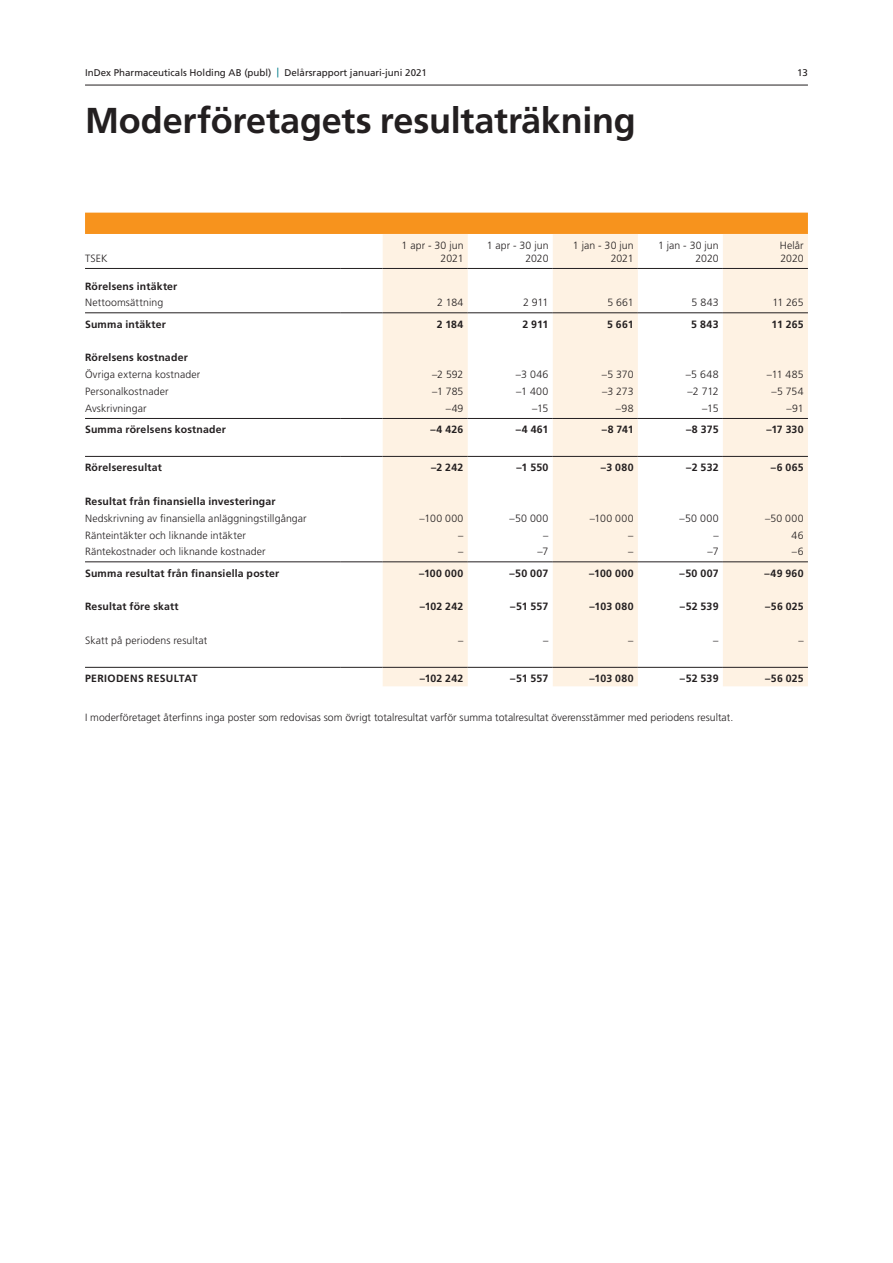
<style>
.page{position:relative;width:893px;height:1263px;background:#fff}
.page>*{position:absolute;margin:0;border:0;box-sizing:border-box;transform-origin:0 0}
.t1{font:700 36px "Frutiger";letter-spacing:-.005em;color:#231f20}
.t2{font:700 10.65px "Frutiger";letter-spacing:.01em;color:#231f20}
.t3{font:300 10.65px "Frutiger";letter-spacing:.03em;color:#231f20}
.t4{font:300 10.5px/13.5px "Frutiger";letter-spacing:.005em;color:#231f20;text-align:right}
.t5{font:700 10.5px "Frutiger";letter-spacing:.02em;color:#231f20}
.t6{font:9.75px "Frutiger";color:#231f20}
.s1{color:#007d8c}
</style>
<div class="page">
<hr style="left:85px;top:85px;width:723px;height:1px;background:#231f20">
<div style="left:85px;top:213px;width:723px;height:21px;background:#f7931d"></div>
<svg style="left:383px;top:234px;width:425px;height:452px;fill:#fef2e3"></svg>
<hr style="left:85px;top:268px;width:255px;height:1px;background:#231f20">
<hr style="left:340px;top:268px;width:43px;height:1px;background:#231f20">
<hr style="left:383px;top:268px;width:85px;height:1px;background:#231f20">
<hr style="left:468px;top:268px;width:85px;height:1px;background:#231f20">
<hr style="left:553px;top:268px;width:85px;height:1px;background:#231f20">
<hr style="left:638px;top:268px;width:85px;height:1px;background:#231f20">
<hr style="left:723px;top:268px;width:85px;height:1px;background:#231f20">
<hr style="left:85px;top:312px;width:255px;height:1px;background:#231f20">
<hr style="left:340px;top:312px;width:43px;height:1px;background:#231f20">
<hr style="left:383px;top:312px;width:85px;height:1px;background:#231f20">
<hr style="left:553px;top:312px;width:85px;height:1px;background:#231f20">
<hr style="left:723px;top:312px;width:85px;height:1px;background:#231f20">
<hr style="left:468px;top:312px;width:85px;height:1px;background:#231f20">
<hr style="left:638px;top:312px;width:85px;height:1px;background:#231f20">
<hr style="left:85px;top:418px;width:255px;height:1px;background:#231f20">
<hr style="left:340px;top:418px;width:43px;height:1px;background:#231f20">
<hr style="left:383px;top:418px;width:85px;height:1px;background:#231f20">
<hr style="left:553px;top:418px;width:85px;height:1px;background:#231f20">
<hr style="left:723px;top:418px;width:85px;height:1px;background:#231f20">
<hr style="left:85px;top:456px;width:255px;height:1px;background:#231f20">
<hr style="left:340px;top:456px;width:43px;height:1px;background:#231f20">
<hr style="left:383px;top:456px;width:85px;height:1px;background:#231f20">
<hr style="left:553px;top:456px;width:85px;height:1px;background:#231f20">
<hr style="left:723px;top:456px;width:85px;height:1px;background:#231f20">
<hr style="left:468px;top:418px;width:85px;height:1px;background:#231f20">
<hr style="left:638px;top:418px;width:85px;height:1px;background:#231f20">
<hr style="left:468px;top:456px;width:85px;height:1px;background:#231f20">
<hr style="left:638px;top:456px;width:85px;height:1px;background:#231f20">
<hr style="left:85px;top:561px;width:255px;height:1px;background:#231f20">
<hr style="left:340px;top:561px;width:43px;height:1px;background:#231f20">
<hr style="left:383px;top:561px;width:85px;height:1px;background:#231f20">
<hr style="left:553px;top:561px;width:85px;height:1px;background:#231f20">
<hr style="left:723px;top:561px;width:85px;height:1px;background:#231f20">
<hr style="left:468px;top:561px;width:85px;height:1px;background:#231f20">
<hr style="left:638px;top:561px;width:85px;height:1px;background:#231f20">
<hr style="left:85px;top:667px;width:255px;height:1px;background:#231f20">
<hr style="left:340px;top:667px;width:43px;height:1px;background:#231f20">
<hr style="left:383px;top:667px;width:85px;height:1px;background:#231f20">
<hr style="left:553px;top:667px;width:85px;height:1px;background:#231f20">
<hr style="left:723px;top:667px;width:85px;height:1px;background:#231f20">
<hr style="left:468px;top:667px;width:85px;height:1px;background:#231f20">
<hr style="left:638px;top:667px;width:85px;height:1px;background:#231f20">
<p class="t6" style="left:85px;top:67px;width:343px">InDex Pharmaceuticals Holding AB (publ) <span class="s1">|</span> Delårsrapport januari-juni 2021</p>
<p class="t6" style="left:797px;top:67px;width:12px">13</p>
<h1 class="t1" style="left:85px;top:100px;width:552px">Moderföretagets resultaträkning</h1>
<p class="t4" style="left:85px;top:252px;width:24px">TSEK</p>
<p class="t4" style="left:402px;top:238px;width:63px">1 apr - 30 jun<br>2021</p>
<p class="t4" style="left:487px;top:238px;width:63px">1 apr - 30 jun<br>2020</p>
<p class="t4" style="left:573px;top:238px;width:62px">1 jan - 30 jun<br>2021</p>
<p class="t4" style="left:658px;top:238px;width:62px">1 jan - 30 jun<br>2020</p>
<p class="t4" style="left:780px;top:238px;width:25px;text-align:left">Helår<br>2020</p>
<p class="t5" style="left:85px;top:280px;width:94px">Rörelsens intäkter</p>
<p class="t4" style="left:85px;top:296px;width:80px">Nettoomsättning</p>
<p class="t4" style="left:437px;top:296px;width:28px">2 184</p>
<p class="t3" style="left:523px;top:297px;width:27px">2 911</p>
<p class="t4" style="left:607px;top:296px;width:28px">5 661</p>
<p class="t3" style="left:692px;top:297px;width:28px">5 843</p>
<p class="t4" style="left:772px;top:296px;width:33px">11 265</p>
<p class="t5" style="left:85px;top:318px;width:82px">Summa intäkter</p>
<p class="t5" style="left:437px;top:318px;width:28px">2 184</p>
<p class="t2" style="left:522px;top:318px;width:28px">2 911</p>
<p class="t5" style="left:607px;top:318px;width:28px">5 661</p>
<p class="t2" style="left:691px;top:318px;width:29px">5 843</p>
<p class="t5" style="left:772px;top:318px;width:34px">11 265</p>
<p class="t5" style="left:85px;top:351px;width:104px">Rörelsens kostnader</p>
<p class="t4" style="left:85px;top:368px;width:117px">Övriga externa kostnader</p>
<p class="t4" style="left:432px;top:368px;width:33px">–2 592</p>
<p class="t3" style="left:516px;top:368px;width:34px">–3 046</p>
<p class="t4" style="left:602px;top:368px;width:33px">–5 370</p>
<p class="t3" style="left:686px;top:368px;width:34px">–5 648</p>
<p class="t4" style="left:767px;top:368px;width:38px">–11 485</p>
<p class="t4" style="left:85px;top:385px;width:85px">Personalkostnader</p>
<p class="t4" style="left:432px;top:385px;width:33px">–1 785</p>
<p class="t3" style="left:516px;top:385px;width:34px">–1 400</p>
<p class="t4" style="left:602px;top:385px;width:33px">–3 273</p>
<p class="t3" style="left:688px;top:385px;width:33px">–2 712</p>
<p class="t4" style="left:772px;top:385px;width:34px">–5 754</p>
<p class="t4" style="left:85px;top:402px;width:63px">Avskrivningar</p>
<p class="t4" style="left:446px;top:402px;width:19px">–49</p>
<p class="t3" style="left:532px;top:402px;width:18px">–15</p>
<p class="t4" style="left:616px;top:402px;width:19px">–98</p>
<p class="t3" style="left:702px;top:402px;width:18px">–15</p>
<p class="t4" style="left:786px;top:402px;width:19px">–91</p>
<p class="t5" style="left:85px;top:423px;width:142px">Summa rörelsens kostnader</p>
<p class="t5" style="left:431px;top:423px;width:34px">–4 426</p>
<p class="t2" style="left:516px;top:423px;width:34px">–4 461</p>
<p class="t5" style="left:602px;top:423px;width:33px">–8 741</p>
<p class="t2" style="left:686px;top:423px;width:34px">–8 375</p>
<p class="t5" style="left:766px;top:423px;width:39px">–17 330</p>
<p class="t5" style="left:85px;top:461px;width:78px">Rörelseresultat</p>
<p class="t5" style="left:431px;top:461px;width:34px">–2 242</p>
<p class="t2" style="left:517px;top:461px;width:33px">–1 550</p>
<p class="t5" style="left:601px;top:461px;width:34px">–3 080</p>
<p class="t2" style="left:686px;top:461px;width:34px">–2 532</p>
<p class="t5" style="left:771px;top:461px;width:34px">–6 065</p>
<p class="t5" style="left:85px;top:495px;width:192px">Resultat från finansiella investeringar</p>
<p class="t4" style="left:85px;top:512px;width:223px">Nedskrivning av finansiella anläggningstillgångar</p>
<p class="t4" style="left:420px;top:512px;width:45px">–100 000</p>
<p class="t3" style="left:509px;top:512px;width:40px">–50 000</p>
<p class="t4" style="left:590px;top:512px;width:45px">–100 000</p>
<p class="t3" style="left:680px;top:512px;width:40px">–50 000</p>
<p class="t4" style="left:765px;top:512px;width:40px">–50 000</p>
<p class="t4" style="left:85px;top:528px;width:162px">Ränteintäkter och liknande intäkter</p>
<p class="t4" style="left:458px;top:528px;width:7px">–</p>
<p class="t4" style="left:543px;top:528px;width:7px">–</p>
<p class="t4" style="left:628px;top:528px;width:7px">–</p>
<p class="t4" style="left:713px;top:528px;width:7px">–</p>
<p class="t4" style="left:792px;top:528px;width:14px">46</p>
<p class="t4" style="left:85px;top:545px;width:182px">Räntekostnader och liknande kostnader</p>
<p class="t4" style="left:458px;top:545px;width:7px">–</p>
<p class="t3" style="left:537px;top:546px;width:12px">–7</p>
<p class="t4" style="left:628px;top:545px;width:7px">–</p>
<p class="t3" style="left:708px;top:546px;width:12px">–7</p>
<p class="t4" style="left:792px;top:545px;width:13px">–6</p>
<p class="t5" style="left:85px;top:567px;width:196px">Summa resultat från finansiella poster</p>
<p class="t5" style="left:419px;top:567px;width:46px">–100 000</p>
<p class="t2" style="left:509px;top:567px;width:40px">–50 007</p>
<p class="t5" style="left:589px;top:567px;width:46px">–100 000</p>
<p class="t2" style="left:680px;top:567px;width:40px">–50 007</p>
<p class="t5" style="left:764px;top:567px;width:41px">–49 960</p>
<p class="t5" style="left:85px;top:600px;width:95px">Resultat före skatt</p>
<p class="t5" style="left:420px;top:600px;width:45px">–102 242</p>
<p class="t2" style="left:510px;top:600px;width:40px">–51 557</p>
<p class="t5" style="left:590px;top:600px;width:45px">–103 080</p>
<p class="t2" style="left:680px;top:600px;width:40px">–52 539</p>
<p class="t5" style="left:765px;top:600px;width:40px">–56 025</p>
<p class="t4" style="left:85px;top:634px;width:124px">Skatt på periodens resultat</p>
<p class="t4" style="left:458px;top:634px;width:7px">–</p>
<p class="t3" style="left:543px;top:634px;width:7px">–</p>
<p class="t4" style="left:628px;top:634px;width:7px">–</p>
<p class="t3" style="left:713px;top:634px;width:7px">–</p>
<p class="t4" style="left:798px;top:634px;width:7px">–</p>
<p class="t5" style="left:85px;top:672px;width:114px">PERIODENS RESULTAT</p>
<p class="t5" style="left:420px;top:672px;width:45px">–102 242</p>
<p class="t2" style="left:510px;top:672px;width:40px">–51 557</p>
<p class="t5" style="left:590px;top:672px;width:45px">–103 080</p>
<p class="t2" style="left:680px;top:672px;width:40px">–52 539</p>
<p class="t5" style="left:765px;top:672px;width:40px">–56 025</p>
<p class="t4" style="left:85px;top:710px;width:650px">I moderföretaget återfinns inga poster som redovisas som övrigt totalresultat varför summa totalresultat överensstämmer med periodens resultat.</p>
</div>
